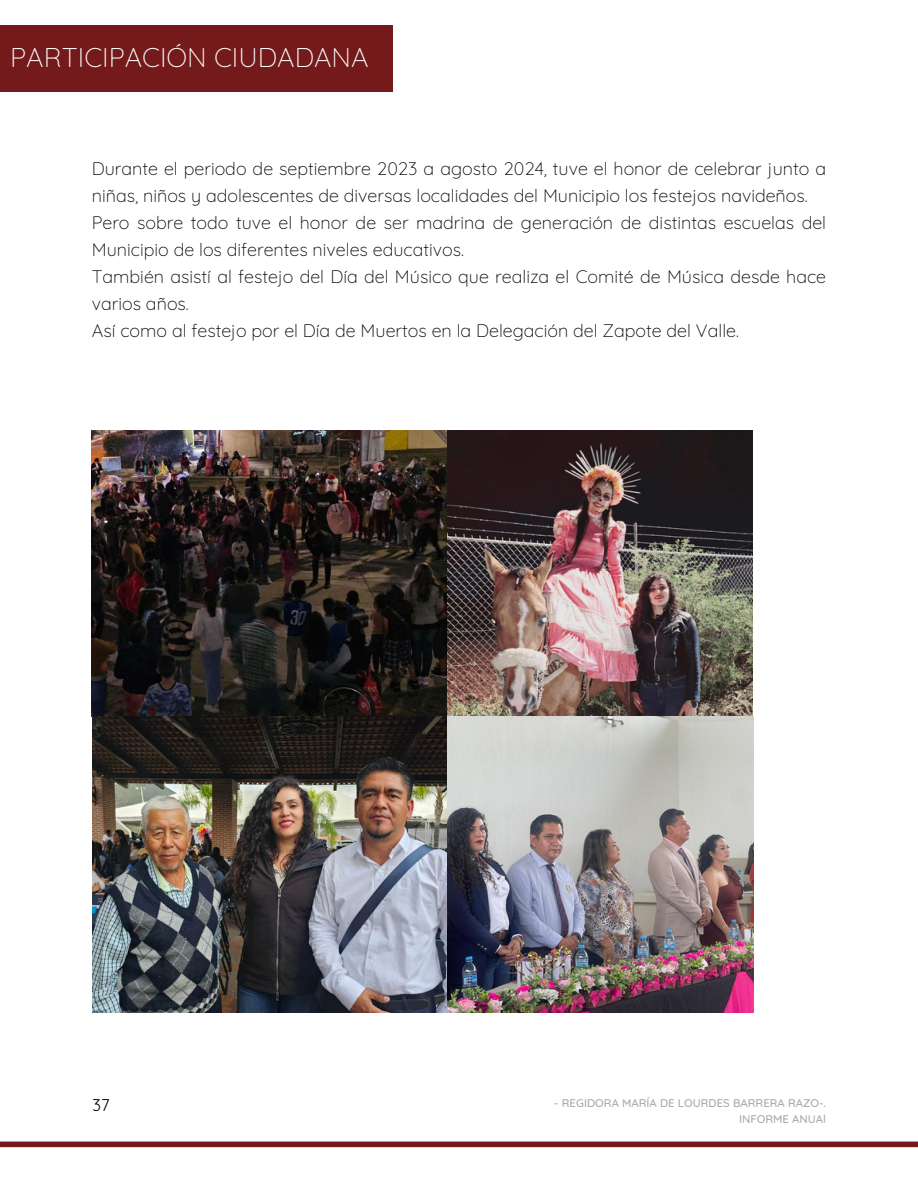
<style>
.page{position:relative;width:918px;height:1188px;background:#fff}
.page>*{position:absolute;margin:0;border:0;box-sizing:border-box;transform-origin:0 0}
.t1{font:300 27px "Quicksand";color:#fff}
.t2{font:300 18px/27px "Quicksand";color:#000}
.t3{font:16.5px "Quicksand";color:#000}
.t4{font:500 11.4px "Quicksand";color:#ababab}
</style>
<div class="page">
<div style="left:0;top:25px;width:392px;height:67px;background:#741a1a"></div>
<div style="left:0;top:1142px;width:918px;height:5px;background:#741a1a"></div>
<img style="left:92px;top:431px;width:662px;height:582px">
<p class="t1" style="left:10px;top:40px;width:360px">PARTICIPACIÓN CIUDADANA</p>
<p class="t2" style="left:92px;top:155px;width:736px">Durante el periodo de septiembre 2023 a agosto 2024, tuve el honor de celebrar junto a niñas, niños y adolescentes de diversas localidades del Municipio los festejos navideños.<br>Pero sobre todo tuve el honor de ser madrina de generación de distintas escuelas del Municipio de los diferentes niveles educativos.<br>También asistí al festejo del Día del Músico que realiza el Comité de Música desde hace varios años.<br>Así como al festejo por el Día de Muertos en la Delegación del Zapote del Valle.</p>
<p class="t3" style="left:93px;top:1095px;width:19px">37</p>
<p class="t4" style="left:554px;top:1095px;width:273px">- REGIDORA MARÍA DE LOURDES BARRERA RAZO-.</p>
<p class="t4" style="left:739px;top:1111px;width:89px">INFORME ANUAl</p>
</div>
